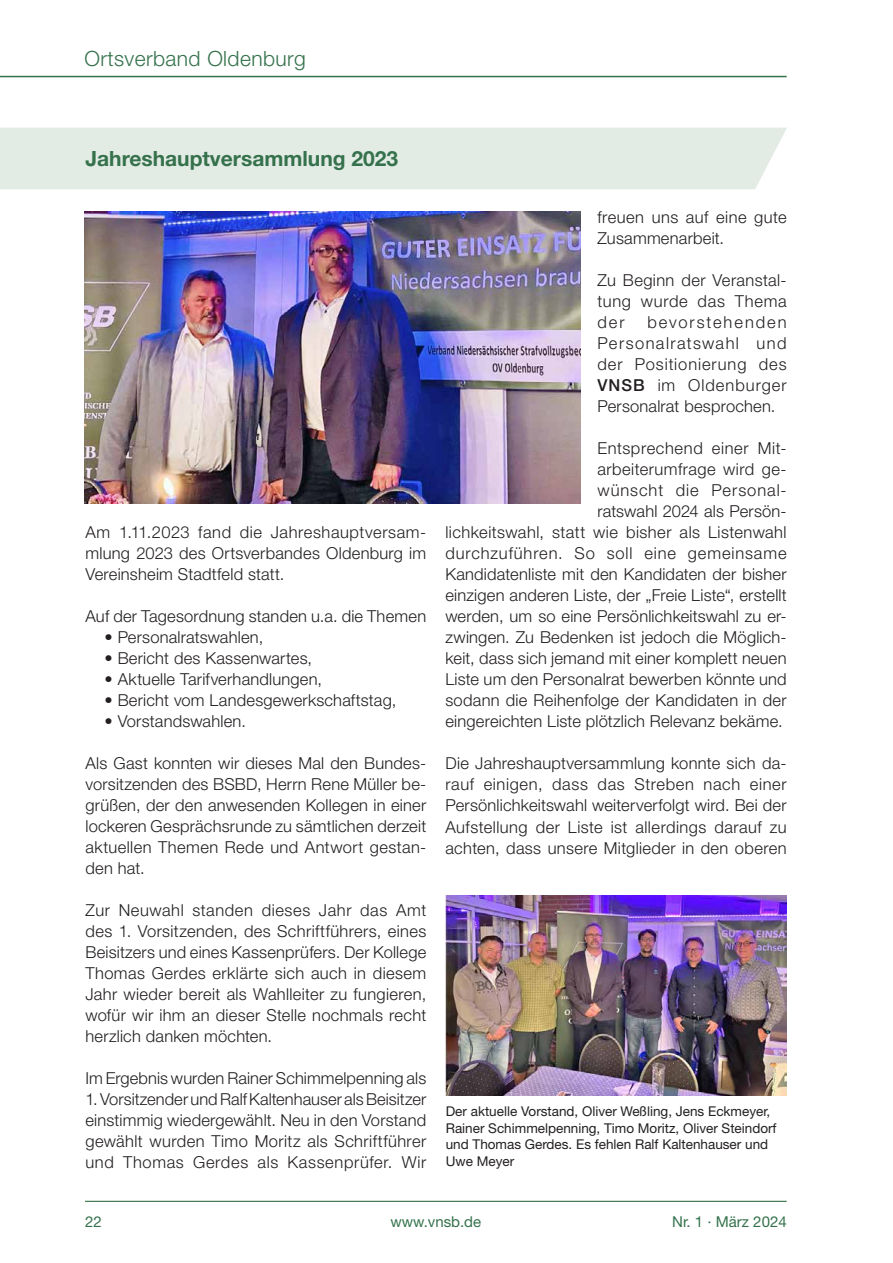
<style>
.page{position:relative;width:893px;height:1263px;background:#fff}
.page>*{position:absolute;margin:0;border:0;box-sizing:border-box;transform-origin:0 0}
.t1{font:700 21px "Helvetica Neue LT Pro";color:#35724c}
.t2{font:300 21px "Helvetica Neue LT Pro";letter-spacing:.02em;color:#35724c}
.t3{font:300 16.5px/21px "Helvetica Neue LT Pro";letter-spacing:.015em;color:#231f20;text-align:justify}
.t4{font:15px "Helvetica Neue LT Pro";color:#35724c}
.t5{font:13.5px/16.5px "Helvetica Neue LT Pro";color:#231f20}
.s1{font-weight:500}
</style>
<div class="page">
<hr style="left:0;top:76px;width:787px;height:1px;background:#35724c">
<hr style="left:85px;top:1201px;width:702px;height:1px;background:#35724c">
<div style="left:0;top:128px;width:787px;height:61px;background:#e3ebe5"></div>
<img style="left:446px;top:895px;width:340px;height:200px">
<img style="left:84px;top:212px;width:496px;height:291px">
<p class="t2" style="left:84px;top:46px;width:223px">Ortsverband Oldenburg</p>
<p class="t1" style="left:85px;top:145px;width:314px">Jahreshauptversammlung 2023</p>
<p class="t3" style="left:85px;top:522px;width:342px">Am 1.11.2023 fand die Jahreshauptversam&shy;mlung 2023 des Ortsverbandes Oldenburg im Vereinsheim Stadtfeld statt.</p>
<p class="t3" style="left:85px;top:606px;width:342px">Auf der Tagesordnung standen u.a. die Themen</p>
<p class="t3" style="left:104px;top:627px;width:160px">• Personalratswahlen,</p>
<p class="t3" style="left:104px;top:648px;width:209px">• Bericht des Kassenwartes,</p>
<p class="t3" style="left:104px;top:669px;width:219px">• Aktuelle Tarifverhandlungen,</p>
<p class="t3" style="left:104px;top:690px;width:293px">• Bericht vom Landesgewerkschaftstag,</p>
<p class="t3" style="left:104px;top:711px;width:143px">• Vorstandswahlen.</p>
<p class="t3" style="left:85px;top:753px;width:342px">Als Gast konnten wir dieses Mal den Bundes&shy;vorsitzenden des BSBD, Herrn Rene Müller be&shy;grüßen, der den anwesenden Kollegen in einer lockeren Gesprächsrunde zu sämtlichen derzeit aktuellen Themen Rede und Antwort gestan&shy;den hat.</p>
<p class="t3" style="left:85px;top:900px;width:342px">Zur Neuwahl standen dieses Jahr das Amt des 1. Vorsitzenden, des Schriftführers, eines Beisitzers und eines Kassenprüfers. Der Kollege Thomas Gerdes erklärte sich auch in diesem Jahr wieder bereit als Wahlleiter zu fungieren, wofür wir ihm an dieser Stelle nochmals recht herzlich danken möchten.</p>
<p class="t3" style="left:85px;top:1068px;width:342px">Im Ergebnis wurden Rainer Schimmelpenning als</p>
<p class="t3" style="left:85px;top:1089px;width:342px">1. Vorsitzender und Ralf Kaltenhauser als Beisitzer einstimmig wiedergewählt. Neu in den Vorstand gewählt wurden Timo Moritz als Schriftführer und Thomas Gerdes als Kassenprüfer. Wir</p>
<p class="t3" style="left:597px;top:207px;width:191px">freuen uns auf eine gute<br>Zusammenarbeit.</p>
<p class="t3" style="left:597px;top:270px;width:191px">Zu Beginn der Veranstal&shy;tung wurde das Thema der</p>
<p class="t3" style="left:597px;top:312px;width:191px;text-indent:50px">bevorstehenden Personalratswahl und der Positionierung des <span class="s1">VNSB</span> im Oldenburger Personalrat besprochen.</p>
<p class="t3" style="left:445px;top:438px;width:343px;text-align:right">Entsprechend einer Mit-<br>arbeiterumfrage wird ge-<br>wünscht die Personal-<br>ratswahl 2024 als Persön-<br>lichkeitswahl, statt wie bisher als Listenwahl durchzuführen. So soll eine gemeinsame Kandidatenliste mit den Kandidaten der bisher einzigen anderen Liste, der „Freie Liste“, erstellt werden, um so eine Persönlichkeitswahl zu er&shy;zwingen. Zu Bedenken ist jedoch die Möglich&shy;keit, dass sich jemand mit einer komplett neuen Liste um den Personalrat bewerben könnte und sodann die Reihenfolge der Kandidaten in der eingereichten Liste plötzlich Relevanz bekäme.</p>
<p class="t3" style="left:445px;top:753px;width:343px">Die Jahreshauptversammlung konnte sich da&shy;rauf einigen, dass das Streben nach einer Persönlichkeitswahl weiterverfolgt wird. Bei der Aufstellung der Liste ist allerdings darauf zu achten, dass unsere Mitglieder in den oberen</p>
<p class="t5" style="left:446px;top:1103px;width:332px">Der aktuelle Vorstand, Oliver Weßling, Jens Eckmeyer, Rainer Schimmelpenning, Timo Moritz, Oliver Steindorf und Thomas Gerdes. Es fehlen Ralf Kaltenhauser und Uwe Meyer</p>
<p class="t4" style="left:85px;top:1212px;width:18px">22</p>
<p class="t4" style="left:390px;top:1212px;width:92px">www.vnsb.de</p>
<p class="t4" style="left:672px;top:1212px;width:116px">Nr. 1 · März 2024</p>
</div>
